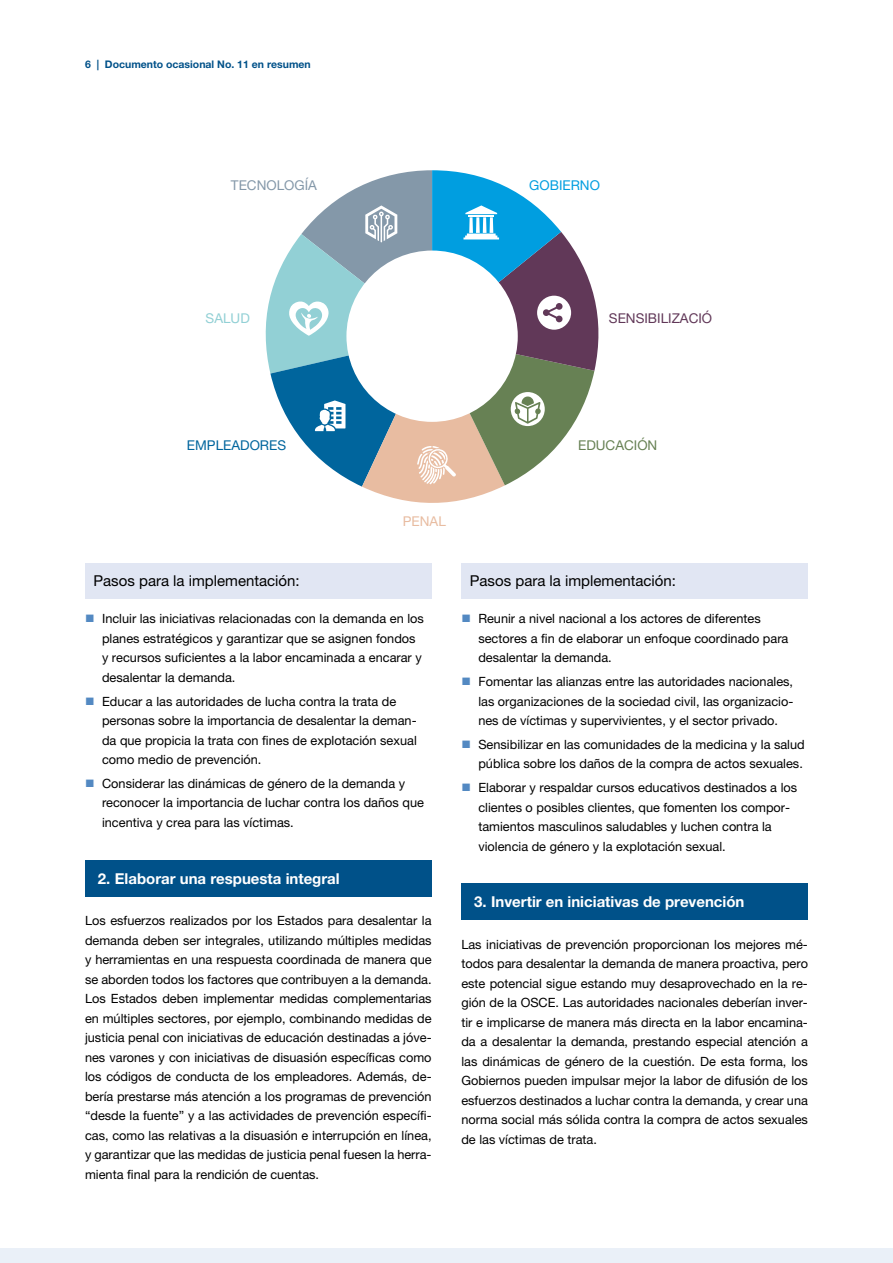
<style>
.page{position:relative;width:893px;height:1263px;background:#fff}
.page>*{position:absolute;margin:0;border:0;box-sizing:border-box;transform-origin:0 0}
.t1{font:700 15px "Helvetica Neue LT Pro";color:#fff}
.t2{font:15px "Helvetica Neue LT Pro";color:#000}
.t3{font:13.5px "Helvetica Neue LT Pro";color:#613858}
.t4{font:13.5px "Helvetica Neue LT Pro";color:#00659d}
.t5{font:13.5px "Helvetica Neue LT Pro";color:#8498a9}
.t6{font:13.5px "Helvetica Neue LT Pro";color:#678154}
.t7{font:13.5px "Helvetica Neue LT Pro";color:#009ee0}
.t8{font:13.5px "Helvetica Neue LT Pro";color:#e8bca1}
.t9{font:13.5px "Helvetica Neue LT Pro";color:#92d0d5}
.t10{font:12.75px/19.5px "Helvetica Neue LT Pro";color:#000}
.t11{font:700 10.5px "Helvetica Neue LT Pro";color:#005189}
</style>
<div class="page">
<div style="left:0;top:1248px;width:893px;height:15px;background:#eaf0f8"></div>
<div style="left:85px;top:564px;width:347px;height:35px;background:#e1e6f3"></div>
<div style="left:85px;top:860px;width:347px;height:36px;background:#005189"></div>
<div style="left:461px;top:564px;width:347px;height:35px;background:#e1e6f3"></div>
<div style="left:461px;top:884px;width:347px;height:36px;background:#005189"></div>
<svg style="left:265px;top:170px;width:334px;height:333px"></svg>
<p class="t11" style="left:85px;top:57px;width:227px">6 | Documento ocasional No. 11 en resumen</p>
<p class="t5" style="left:231px;top:177px;width:88px">TECNOLOGÍA</p>
<p class="t7" style="left:529px;top:177px;width:72px">GOBIERNO</p>
<p class="t9" style="left:206px;top:310px;width:46px">SALUD</p>
<p class="t3" style="left:609px;top:310px;width:105px">SENSIBILIZACIÓ</p>
<p class="t4" style="left:187px;top:437px;width:101px">EMPLEADORES</p>
<p class="t6" style="left:578px;top:437px;width:81px">EDUCACIÓN</p>
<p class="t8" style="left:403px;top:514px;width:44px">PENAL</p>
<p class="t2" style="left:94px;top:572px;width:208px">Pasos para la implementación:</p>
<p class="t10" style="left:102px;top:609px;width:323px">Incluir las iniciativas relacionadas con la demanda en los planes estratégicos y garantizar que se asignen fondos y recursos suficientes a la labor encaminada a encarar y desalentar la demanda.</p>
<p class="t10" style="left:102px;top:691px;width:316px">Educar a las autoridades de lucha contra la trata de personas sobre la importancia de desalentar la deman&shy;da que propicia la trata con fines de explotación sexual como medio de prevención.</p>
<p class="t10" style="left:102px;top:773px;width:323px">Considerar las dinámicas de género de la demanda y reconocer la importancia de luchar contra los daños que incentiva y crea para las víctimas.</p>
<p class="t1" style="left:98px;top:869px;width:243px">2. Elaborar una respuesta integral</p>
<p class="t10" style="left:85px;top:910px;width:348px;text-align:justify">Los esfuerzos realizados por los Estados para desalentar la demanda deben ser integrales, utilizando múltiples medidas y herramientas en una respuesta coordinada de manera que se aborden todos los factores que contribuyen a la demanda.<br>Los Estados deben implementar medidas complementarias en múltiples sectores, por ejemplo, combinando medidas de justicia penal con iniciativas de educación destinadas a jóve&shy;nes varones y con iniciativas de disuasión específicas como los códigos de conducta de los empleadores. Además, de&shy;bería prestarse más atención a los programas de prevención “desde la fuente” y a las actividades de prevención específi&shy;cas, como las relativas a la disuasión e interrupción en línea, y garantizar que las medidas de justicia penal fuesen la herra&shy;mienta final para la rendición de cuentas.</p>
<p class="t2" style="left:470px;top:572px;width:208px">Pasos para la implementación:</p>
<p class="t10" style="left:478px;top:609px;width:312px">Reunir a nivel nacional a los actores de diferentes sectores a fin de elaborar un enfoque coordinado para desalentar la demanda.</p>
<p class="t10" style="left:478px;top:672px;width:316px;text-align:justify">Fomentar las alianzas entre las autoridades nacionales, las organizaciones de la sociedad civil, las organizacio&shy;nes de víctimas y supervivientes, y el sector privado.</p>
<p class="t10" style="left:478px;top:734px;width:328px">Sensibilizar en las comunidades de la medicina y la salud pública sobre los daños de la compra de actos sexuales.</p>
<p class="t10" style="left:478px;top:778px;width:320px">Elaborar y respaldar cursos educativos destinados a los clientes o posibles clientes, que fomenten los compor&shy;tamientos masculinos saludables y luchen contra la violencia de género y la explotación sexual.</p>
<p class="t1" style="left:474px;top:893px;width:272px">3. Invertir en iniciativas de prevención</p>
<p class="t10" style="left:461px;top:934px;width:348px;text-align:justify">Las iniciativas de prevención proporcionan los mejores mé&shy;todos para desalentar la demanda de manera proactiva, pero este potencial sigue estando muy desaprovechado en la re&shy;gión de la OSCE. Las autoridades nacionales deberían inver&shy;tir e implicarse de manera más directa en la labor encamina&shy;da a desalentar la demanda, prestando especial atención a las dinámicas de género de la cuestión. De esta forma, los Gobiernos pueden impulsar mejor la labor de difusión de los esfuerzos destinados a luchar contra la demanda, y crear una norma social más sólida contra la compra de actos sexuales de las víctimas de trata.</p>
</div>
